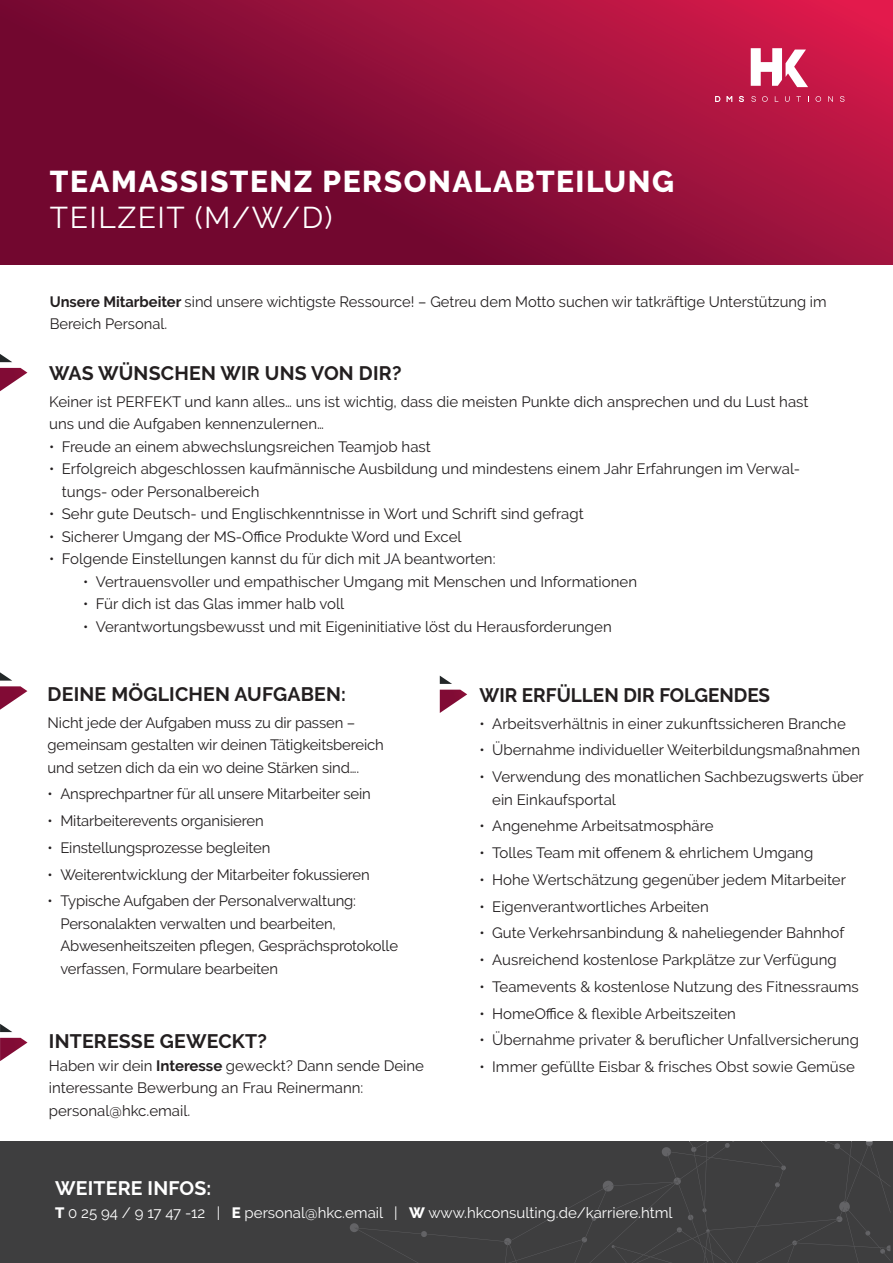
<style>
.page{position:relative;width:893px;height:1263px;background:#fff}
.page>*{position:absolute;margin:0;border:0;box-sizing:border-box;transform-origin:0 0}
.t1{font:800 30px "Raleway";letter-spacing:.05em;color:#fff}
.t2{font:30px "Raleway";letter-spacing:.05em;color:#fff}
.t3{font:700 19.5px "Raleway";letter-spacing:.01em;color:#231f20}
.t4{font:700 19.5px "Raleway";letter-spacing:.01em;color:#fff}
.t5{font:15px/22.5px "Raleway";color:#231f20}
.t6{font:15px "Raleway";color:#fff}
.s1{font-weight:700}
.s2{font-weight:800}
</style>
<div class="page">
<div style="left:0;top:1142px;width:893px;height:121px;background:#3e3e3f"></div>
<svg style="left:350px;top:1141px;width:540px;height:122px"></svg>
<svg style="left:0;top:1024px;width:12px;height:8px"></svg>
<svg style="left:0;top:1038px;width:28px;height:23px"></svg>
<svg style="left:440px;top:676px;width:12px;height:8px"></svg>
<svg style="left:440px;top:690px;width:27px;height:23px"></svg>
<svg style="left:0;top:672px;width:27px;height:38px"></svg>
<svg style="left:0;top:354px;width:12px;height:8px"></svg>
<svg style="left:0;top:368px;width:27px;height:23px"></svg>
<svg style="left:0;top:0;width:893px;height:264px;background:#900e38"></svg>
<svg style="left:751px;top:48px;width:57px;height:39px"></svg>
<svg style="left:715px;top:96px;width:5px;height:6px"></svg>
<svg style="left:726px;top:96px;width:6px;height:6px"></svg>
<svg style="left:739px;top:96px;width:5px;height:6px"></svg>
<svg style="left:751px;top:96px;width:5px;height:6px"></svg>
<svg style="left:762px;top:96px;width:6px;height:6px"></svg>
<svg style="left:775px;top:96px;width:3px;height:6px"></svg>
<svg style="left:785px;top:96px;width:5px;height:6px"></svg>
<svg style="left:796px;top:96px;width:5px;height:6px"></svg>
<svg style="left:815px;top:96px;width:6px;height:6px"></svg>
<svg style="left:828px;top:96px;width:5px;height:6px"></svg>
<svg style="left:840px;top:96px;width:4px;height:6px"></svg>
<h1 class="t1" style="left:50px;top:164px;width:625px">TEAMASSISTENZ PERSONALABTEILUNG</h1>
<h1 class="t2" style="left:50px;top:200px;width:284px">TEILZEIT (M/W/D)</h1>
<p class="t5" style="left:50px;top:291px;width:778px"><span class="s1">Unsere Mitarbeiter</span> sind unsere wichtigste Ressource! – Getreu dem Motto suchen wir tatkräftige Unterstützung im<br>Bereich Personal.</p>
<h2 class="t3" style="left:49px;top:362px;width:354px">WAS WÜNSCHEN WIR UNS VON DIR?</h2>
<p class="t5" style="left:49px;top:390px;width:761px">Keiner ist PERFEKT und kann alles… uns ist wichtig, dass die meisten Punkte dich ansprechen und du Lust hast uns und die Aufgaben kennenzulernen…</p>
<p class="t5" style="left:49px;top:435px;width:383px">• Freude an einem abwechslungsreichen Teamjob hast</p>
<p class="t5" style="left:62px;top:458px;width:740px;text-indent:-13px">• Erfolgreich abgeschlossen kaufmännische Ausbildung und mindestens einem Jahr Erfahrungen im Verwal&shy;tungs- oder Personalbereich</p>
<p class="t5" style="left:49px;top:503px;width:536px">• Sehr gute Deutsch- und Englischkenntnisse in Wort und Schrift sind gefragt</p>
<p class="t5" style="left:49px;top:525px;width:414px">• Sicherer Umgang der MS-Office Produkte Word und Excel</p>
<p class="t5" style="left:49px;top:548px;width:448px">• Folgende Einstellungen kannst du für dich mit JA beantworten:</p>
<p class="t5" style="left:83px;top:570px;width:555px">• Vertrauensvoller und empathischer Umgang mit Menschen und Informationen</p>
<p class="t5" style="left:83px;top:593px;width:263px">• Für dich ist das Glas immer halb voll</p>
<p class="t5" style="left:83px;top:615px;width:530px">• Verantwortungsbewusst und mit Eigeninitiative löst du Herausforderungen</p>
<h2 class="t3" style="left:48px;top:683px;width:300px">DEINE MÖGLICHEN AUFGABEN:</h2>
<p class="t5" style="left:48px;top:711px;width:338px">Nicht jede der Aufgaben muss zu dir passen – gemeinsam gestalten wir deinen Tätigkeitsbereich und setzen dich da ein wo deine Stärken sind….</p>
<p class="t5" style="left:48px;top:783px;width:325px">• Ansprechpartner für all unsere Mitarbeiter sein</p>
<p class="t5" style="left:48px;top:809px;width:218px">• Mitarbeiterevents organisieren</p>
<p class="t5" style="left:48px;top:836px;width:224px">• Einstellungsprozesse begleiten</p>
<p class="t5" style="left:48px;top:863px;width:324px">• Weiterentwicklung der Mitarbeiter fokussieren</p>
<p class="t5" style="left:60px;top:890px;width:339px;text-indent:-13px">• Typische Aufgaben der Personalverwaltung:<br>Personalakten verwalten und bearbeiten, Abwesenheitszeiten pflegen, Gesprächsprotokolle verfassen, Formulare bearbeiten</p>
<h2 class="t3" style="left:49px;top:1030px;width:220px">INTERESSE GEWECKT?</h2>
<p class="t5" style="left:49px;top:1054px;width:377px">Haben wir dein <span class="s1">Interesse</span> geweckt? Dann sende Deine interessante Bewerbung an Frau Reinermann: personal@hkc.email.</p>
<h2 class="t3" style="left:479px;top:684px;width:292px">WIR ERFÜLLEN DIR FOLGENDES</h2>
<p class="t5" style="left:479px;top:712px;width:368px">• Arbeitsverhältnis in einer zukunftssicheren Branche</p>
<p class="t5" style="left:479px;top:739px;width:382px">• Übernahme individueller Weiterbildungsmaßnahmen</p>
<p class="t5" style="left:492px;top:766px;width:373px;text-indent:-13px">• Verwendung des monatlichen Sachbezugswerts über ein Einkaufsportal</p>
<p class="t5" style="left:479px;top:815px;width:236px">• Angenehme Arbeitsatmosphäre</p>
<p class="t5" style="left:479px;top:841px;width:335px">• Tolles Team mit offenem &amp; ehrlichem Umgang</p>
<p class="t5" style="left:479px;top:868px;width:368px">• Hohe Wertschätzung gegenüber jedem Mitarbeiter</p>
<p class="t5" style="left:479px;top:895px;width:231px">• Eigenverantwortliches Arbeiten</p>
<p class="t5" style="left:479px;top:922px;width:366px">• Gute Verkehrsanbindung &amp; naheliegender Bahnhof</p>
<p class="t5" style="left:479px;top:948px;width:359px">• Ausreichend kostenlose Parkplätze zur Verfügung</p>
<p class="t5" style="left:479px;top:975px;width:381px">• Teamevents &amp; kostenlose Nutzung des Fitnessraums</p>
<p class="t5" style="left:479px;top:1002px;width:258px">• HomeOffice &amp; flexible Arbeitszeiten</p>
<p class="t5" style="left:479px;top:1029px;width:381px">• Übernahme privater &amp; beruflicher Unfallversicherung</p>
<p class="t5" style="left:479px;top:1055px;width:377px">• Immer gefüllte Eisbar &amp; frisches Obst sowie Gemüse</p>
<h2 class="t4" style="left:55px;top:1177px;width:158px">WEITERE INFOS:</h2>
<p class="t6" style="left:55px;top:1204px;width:619px"><span class="s2">T</span> 0 25 94 / 9 17 47 -12 | <span class="s2">E</span> personal@hkc.email | <span class="s2">W</span> www.hkconsulting.de/karriere.html</p>
</div>
